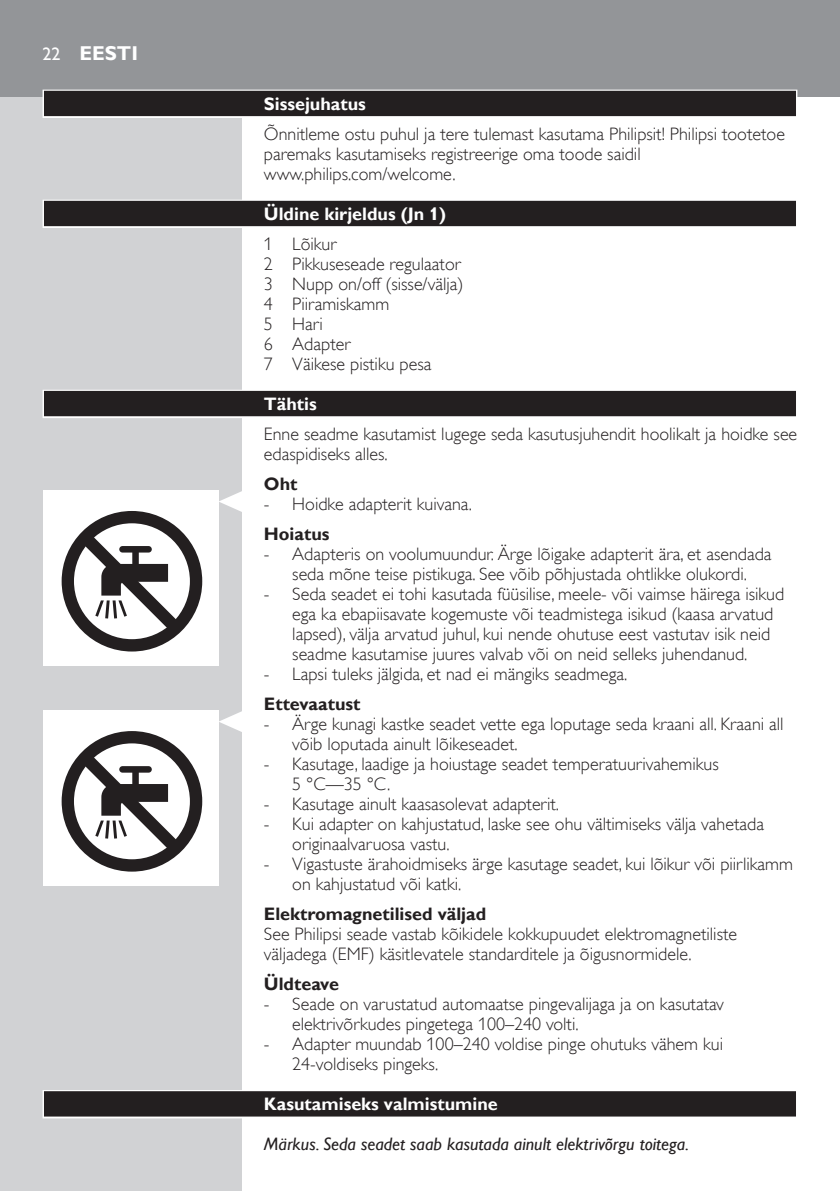
<style>
.page{position:relative;width:840px;height:1191px;background:#fff}
.page>*{position:absolute;margin:0;border:0;box-sizing:border-box;transform-origin:0 0}
.t1{font:700 20px "Gill Sans Alt One WGL";color:#fff}
.t2{font:18px/20px "Gill Sans Alt One WGL Light";color:#231f20}
.t3{font:700 18px "Gill Sans Alt One WGL";color:#fff}
.t4{font:italic 18px "Gill Sans Alt One WGL";color:#231f20}
.t5{font:700 18px "Gill Sans Alt One WGL";color:#231f20}
.t6{font:18px "Gill Sans Alt One WGL";color:#fff}
</style>
<div class="page">
<div style="left:0;top:95px;width:241px;height:1096px;background:#d1d2d4"></div>
<div style="left:0;top:0;width:839px;height:96px;background:#939598"></div>
<div style="left:43px;top:90px;width:754px;height:28px;background:#e4e3e3"></div>
<div style="left:44px;top:91px;width:751px;height:25px;background:#231f20"></div>
<div style="left:43px;top:200px;width:754px;height:28px;background:#d9d9d9"></div>
<div style="left:44px;top:201px;width:751px;height:25px;background:#231f20"></div>
<div style="left:43px;top:390px;width:754px;height:28px;background:#c7c6c7"></div>
<div style="left:44px;top:391px;width:751px;height:25px;background:#231f20"></div>
<div style="left:43px;top:1090px;width:754px;height:28px;background:#838181"></div>
<div style="left:44px;top:1091px;width:751px;height:25px;background:#231f20"></div>
<svg style="left:218px;top:490px;width:24px;height:23px"></svg>
<div style="left:43px;top:490px;width:175px;height:176px;background:#fff"></div>
<svg style="left:62px;top:511px;width:140px;height:140px"></svg>
<svg style="left:218px;top:710px;width:24px;height:23px"></svg>
<div style="left:43px;top:710px;width:175px;height:176px;background:#fff"></div>
<svg style="left:62px;top:731px;width:140px;height:140px"></svg>
<p class="t6" style="left:43px;top:42px;width:19px">22</p>
<p class="t1" style="left:79px;top:40px;width:60px">Eesti</p>
<p class="t3" style="left:264px;top:92px;width:103px">Sissejuhatus</p>
<p class="t2" style="left:264px;top:124px;width:522px">Õnnitleme ostu puhul ja tere tulemast kasutama Philipsit! Philipsi tootetoe paremaks kasutamiseks registreerige oma toode saidil www.philips.com/welcome.</p>
<p class="t3" style="left:264px;top:202px;width:184px">Üldine kirjeldus (Jn 1)</p>
<p class="t2" style="left:264px;top:234px;width:201px">1 Lõikur<br>2 Pikkuseseade regulaator<br>3 Nupp on/off (sisse/välja)<br>4 Piiramiskamm<br>5 Hari<br>6 Adapter<br>7 Väikese pistiku pesa</p>
<p class="t3" style="left:264px;top:392px;width:54px">Tähtis</p>
<p class="t2" style="left:264px;top:424px;width:534px">Enne seadme kasutamist lugege seda kasutusjuhendit hoolikalt ja hoidke see edaspidiseks alles.</p>
<p class="t5" style="left:264px;top:472px;width:35px">Oht</p>
<p class="t2" style="left:264px;top:494px;width:209px">- Hoidke adapterit kuivana.</p>
<p class="t5" style="left:264px;top:522px;width:67px">Hoiatus</p>
<p class="t2" style="left:264px;top:544px;width:509px;text-align:center">- Adapteris on voolumuundur. Ärge lõigake adapterit ära, et asendada seda mõne teise pistikuga. See võib põhjustada ohtlikke olukordi.</p>
<p class="t2" style="left:292px;top:584px;width:493px;text-indent:-28px">- Seda seadet ei tohi kasutada füüsilise, meele- või vaimse häirega isikud ega ka ebapiisavate kogemuste või teadmistega isikud (kaasa arvatud lapsed), välja arvatud juhul, kui nende ohutuse eest vastutav isik neid seadme kasutamise juures valvab või on neid selleks juhendanud.</p>
<p class="t2" style="left:264px;top:664px;width:365px">- Lapsi tuleks jälgida, et nad ei mängiks seadmega.</p>
<p class="t5" style="left:264px;top:692px;width:98px">Ettevaatust</p>
<p class="t2" style="left:292px;top:714px;width:492px;text-indent:-28px">- Ärge kunagi kastke seadet vette ega loputage seda kraani all. Kraani all võib loputada ainult lõikeseadet.</p>
<p class="t2" style="left:292px;top:754px;width:428px;text-indent:-28px">- Kasutage, laadige ja hoiustage seadet temperatuurivahemikus<br>5 °C—35 °C.</p>
<p class="t2" style="left:264px;top:794px;width:296px">- Kasutage ainult kaasasolevat adapterit.</p>
<p class="t2" style="left:292px;top:814px;width:473px;text-indent:-28px">- Kui adapter on kahjustatud, laske see ohu vältimiseks välja vahetada originaalvaruosa vastu.</p>
<p class="t2" style="left:292px;top:854px;width:502px;text-indent:-28px">- Vigastuste ärahoidmiseks ärge kasutage seadet, kui lõikur või piirlikamm on kahjustatud või katki.</p>
<p class="t5" style="left:264px;top:902px;width:224px">Elektromagnetilised väljad</p>
<p class="t2" style="left:264px;top:924px;width:474px">See Philipsi seade vastab kõikidele kokkupuudet elektromagnetiliste väljadega (EMF) käsitlevatele standarditele ja õigusnormidele.</p>
<p class="t5" style="left:264px;top:972px;width:77px">Üldteave</p>
<p class="t2" style="left:292px;top:994px;width:433px;text-indent:-28px">- Seade on varustatud automaatse pingevalijaga ja on kasutatav elektrivõrkudes pingetega 100–240 volti.</p>
<p class="t2" style="left:292px;top:1034px;width:432px;text-indent:-28px">- Adapter muundab 100–240 voldise pinge ohutuks vähem kui<br>24-voldiseks pingeks.</p>
<p class="t3" style="left:264px;top:1092px;width:235px">Kasutamiseks valmistumine</p>
<p class="t4" style="left:264px;top:1131px;width:426px">Märkus. Seda seadet saab kasutada ainult elektrivõrgu toitega.</p>
</div>
